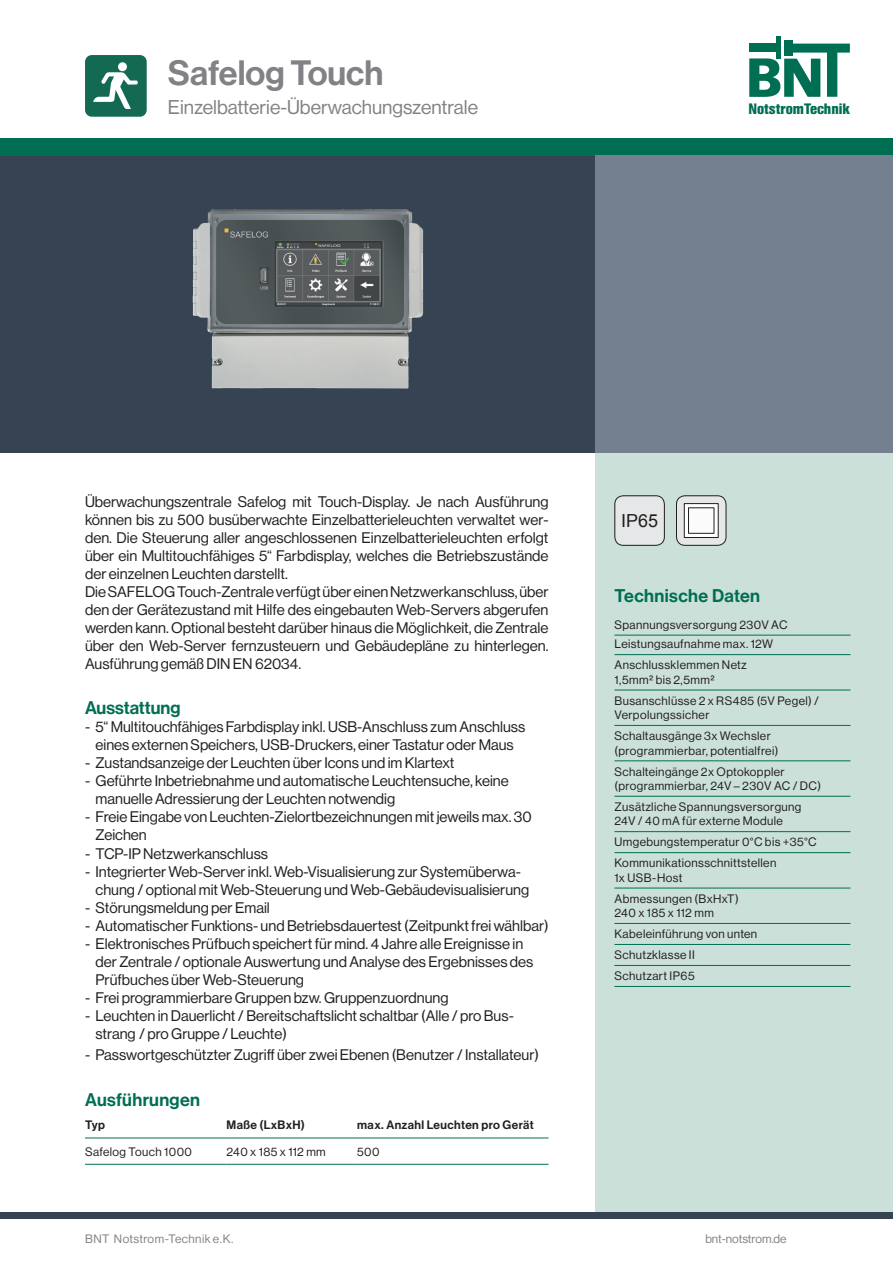
<style>
.page{position:relative;width:893px;height:1263px;background:#fff}
.page>*{position:absolute;margin:0;border:0;box-sizing:border-box;transform-origin:0 0}
.t1{font:34.5px "N Haas Grotesk DS Std 65 Md";color:#808285}
.t2{font:19.5px "N Haas Grotesk DS Std 55 Rg";color:#808285}
.t3{font:18px "N Haas Grotesk DS Std 65 Md";letter-spacing:.015em;color:#006e53}
.t4{font:18px "Arial";color:#231f20}
.t5{font:15px/18px "N Haas Grotesk DS Std 55 Rg";color:#231f20}
.t6{font:700 15px "Helvetica Con BQ";color:#006e53}
.t7{font:12px/14.4px "N Haas Grotesk DS Std 55 Rg";letter-spacing:.035em;color:#231f20}
.t8{font:12px "N Haas Grotesk DS Std 65 Md";letter-spacing:.035em;color:#231f20}
.t9{font:12px "N Haas Grotesk DS Std 55 Rg";letter-spacing:.015em;color:#808285}
</style>
<div class="page">
<div style="left:0;top:155px;width:595px;height:298px;background:#364352"></div>
<div style="left:0;top:138px;width:893px;height:17px;background:#006e53"></div>
<div style="left:595px;top:453px;width:298px;height:762px;background:#cbe0d9"></div>
<svg style="left:749px;top:44px;width:101px;height:53px"></svg>
<div style="left:784px;top:40px;width:9px;height:16px;background:#006e53"></div>
<div style="left:749px;top:43px;width:31px;height:9px;background:#006e53"></div>
<hr style="left:776px;top:36px;width:4px;height:23px;background:#006e53">
<div style="left:0;top:1212px;width:893px;height:6px;background:#364352"></div>
<div style="left:86px;top:56px;width:59px;height:59px;background:#136952;border-radius:5px"></div>
<div style="left:85px;top:55px;width:62px;height:62px;border:3px solid #136952;border-radius:5px"></div>
<div style="left:118px;top:62px;width:9px;height:9px;background:#fff;border-radius:50%"></div>
<svg style="left:93px;top:72px;width:45px;height:37px"></svg>
<div style="left:595px;top:155px;width:298px;height:298px;background:#74808f"></div>
<img style="left:192px;top:209px;width:232px;height:180px">
<div style="left:616px;top:497px;width:48px;height:48px;background:#e6e7e9"></div>
<div style="left:614px;top:495px;width:51px;height:51px;border:1px solid #231f20;border-radius:9px"></div>
<svg style="left:676px;top:496px;width:50px;height:49px"></svg>
<svg style="left:686px;top:505px;width:30px;height:31px"></svg>
<div style="left:684px;top:503px;width:34px;height:35px;border:1px solid #231f20"></div>
<div style="left:688px;top:508px;width:26px;height:25px;background:#fbfbfc"></div>
<div style="left:676px;top:495px;width:50px;height:51px;border:1px solid #231f20;border-radius:9px"></div>
<hr style="left:614px;top:635px;width:236px;height:1px;background:#006e53">
<hr style="left:614px;top:654px;width:236px;height:1px;background:#006e53">
<hr style="left:614px;top:690px;width:236px;height:1px;background:#006e53">
<hr style="left:614px;top:725px;width:236px;height:1px;background:#006e53">
<hr style="left:614px;top:760px;width:236px;height:1px;background:#006e53">
<hr style="left:614px;top:796px;width:236px;height:1px;background:#006e53">
<hr style="left:614px;top:831px;width:236px;height:1px;background:#006e53">
<hr style="left:614px;top:852px;width:236px;height:1px;background:#006e53">
<hr style="left:614px;top:888px;width:236px;height:1px;background:#006e53">
<hr style="left:614px;top:923px;width:236px;height:1px;background:#006e53">
<hr style="left:614px;top:944px;width:236px;height:1px;background:#006e53">
<hr style="left:614px;top:965px;width:236px;height:1px;background:#006e53">
<hr style="left:614px;top:986px;width:236px;height:1px;background:#006e53">
<hr style="left:85px;top:1137px;width:141px;height:1px;background:#006e53">
<hr style="left:226px;top:1137px;width:131px;height:1px;background:#006e53">
<hr style="left:357px;top:1137px;width:192px;height:1px;background:#006e53">
<hr style="left:85px;top:1164px;width:141px;height:1px;background:#006e53">
<hr style="left:226px;top:1164px;width:131px;height:1px;background:#006e53">
<hr style="left:357px;top:1164px;width:192px;height:1px;background:#006e53">
<h1 class="t1" style="left:168px;top:53px;width:217px">Safelog Touch</h1>
<h2 class="t2" style="left:168px;top:96px;width:312px">Einzelbatterie-Überwachungszentrale</h2>
<p class="t6" style="left:748px;top:100px;width:103px">NotstromTechnik</p>
<p class="t5" style="left:85px;top:493px;width:465px">Überwachungszentrale Safelog mit Touch-Display. Je nach Ausführung können bis zu 500 busüberwachte Einzelbatterieleuchten verwaltet wer&shy;den. Die Steuerung aller angeschlossenen Einzelbatterieleuchten erfolgt über ein Multitouchfähiges 5“ Farbdisplay, welches die Betriebszustände der einzelnen Leuchten darstellt.<br>Die SAFELOG Touch-Zentrale verfügt über einen Netzwerkanschluss, über den der Gerätezustand mit Hilfe des eingebauten Web-Servers abgerufen werden kann. Optional besteht darüber hinaus die Möglichkeit, die Zentrale über den Web-Server fernzusteuern und Gebäudepläne zu hinterlegen.<br>Ausführung gemäß DIN EN 62034.</p>
<p class="t3" style="left:85px;top:698px;width:97px">Ausstattung</p>
<p class="t5" style="left:85px;top:718px;width:442px;text-align:center">- 5“ Multitouchfähiges Farbdisplay inkl. USB-Anschluss zum Anschluss eines externen Speichers, USB-Druckers, einer Tastatur oder Maus</p>
<p class="t5" style="left:85px;top:754px;width:371px">- Zustandsanzeige der Leuchten über Icons und im Klartext</p>
<p class="t5" style="left:96px;top:772px;width:415px;text-indent:-10px">- Geführte Inbetriebnahme und automatische Leuchtensuche, keine manuelle Adressierung der Leuchten notwendig</p>
<p class="t5" style="left:96px;top:808px;width:438px;text-indent:-10px">- Freie Eingabe von Leuchten-Zielortbezeichnungen mit jeweils max. 30<br>Zeichen</p>
<p class="t5" style="left:85px;top:844px;width:184px">- TCP-IP Netzwerkanschluss</p>
<p class="t5" style="left:96px;top:862px;width:435px;text-indent:-10px">- Integrierter Web-Server inkl. Web-Visualisierung zur Systemüberwa&shy;chung / optional mit Web-Steuerung und Web-Gebäudevisualisierung</p>
<p class="t5" style="left:85px;top:898px;width:186px">- Störungsmeldung per Email</p>
<p class="t5" style="left:85px;top:916px;width:465px">- Automatischer Funktions- und Betriebsdauertest (Zeitpunkt frei wählbar)</p>
<p class="t5" style="left:96px;top:934px;width:439px;text-indent:-10px">- Elektronisches Prüfbuch speichert für mind. 4 Jahre alle Ereignisse in der Zentrale / optionale Auswertung und Analyse des Ergebnisses des<br>Prüfbuches über Web-Steuerung</p>
<p class="t5" style="left:85px;top:988px;width:365px">- Frei programmierbare Gruppen bzw. Gruppenzuordnung</p>
<p class="t5" style="left:96px;top:1006px;width:420px;text-indent:-10px">- Leuchten in Dauerlicht / Bereitschaftslicht schaltbar (Alle / pro Bus&shy;strang / pro Gruppe / Leuchte)</p>
<p class="t5" style="left:85px;top:1045px;width:455px">- Passwortgeschützter Zugriff über zwei Ebenen (Benutzer / Installateur)</p>
<p class="t3" style="left:85px;top:1089px;width:117px">Ausführungen</p>
<p class="t8" style="left:85px;top:1118px;width:21px">Typ</p>
<p class="t8" style="left:226px;top:1118px;width:80px">Maße (LxBxH)</p>
<p class="t8" style="left:357px;top:1118px;width:178px">max. Anzahl Leuchten pro Gerät</p>
<p class="t7" style="left:85px;top:1144px;width:109px">Safelog Touch 1000</p>
<p class="t7" style="left:226px;top:1144px;width:101px">240 x 185 x 112 mm</p>
<p class="t7" style="left:357px;top:1144px;width:24px">500</p>
<p class="t4" style="left:621px;top:509px;width:39px">IP65</p>
<p class="t3" style="left:614px;top:585px;width:147px">Technische Daten</p>
<p class="t7" style="left:614px;top:615px;width:175px;line-height:19.5px">Spannungsversorgung 230V AC<br>Leistungsaufnahme max. 12W</p>
<p class="t7" style="left:614px;top:658px;width:134px">Anschlussklemmen Netz<br>1,5mm² bis 2,5mm²</p>
<p class="t7" style="left:614px;top:693px;width:206px">Busanschlüsse 2 x RS485 (5V Pegel) /<br>Verpolungssicher</p>
<p class="t7" style="left:614px;top:729px;width:165px">Schaltausgänge 3x Wechsler (programmierbar, potentialfrei)</p>
<p class="t7" style="left:614px;top:764px;width:208px">Schalteingänge 2x Optokoppler (programmierbar, 24V – 230V AC / DC)</p>
<p class="t7" style="left:614px;top:799px;width:188px">Zusätzliche Spannungsversorgung<br>24V / 40 mA für externe Module</p>
<p class="t7" style="left:614px;top:832px;width:204px;line-height:21px">Umgebungstemperatur 0°C bis +35°C<br>Kommunikationsschnittstellen</p>
<p class="t7" style="left:614px;top:867px;width:126px;line-height:21px">1x USB-Host<br>Abmessungen (BxHxT)</p>
<p class="t7" style="left:614px;top:902px;width:144px;line-height:21px">240 x 185 x 112 mm<br>Kabeleinführung von unten<br>Schutzklasse II<br>Schutzart IP65</p>
<p class="t9" style="left:85px;top:1231px;width:150px">BNT Notstrom-Technik e.K.</p>
<p class="t9" style="left:705px;top:1231px;width:83px">bnt-notstrom.de</p>
</div>
